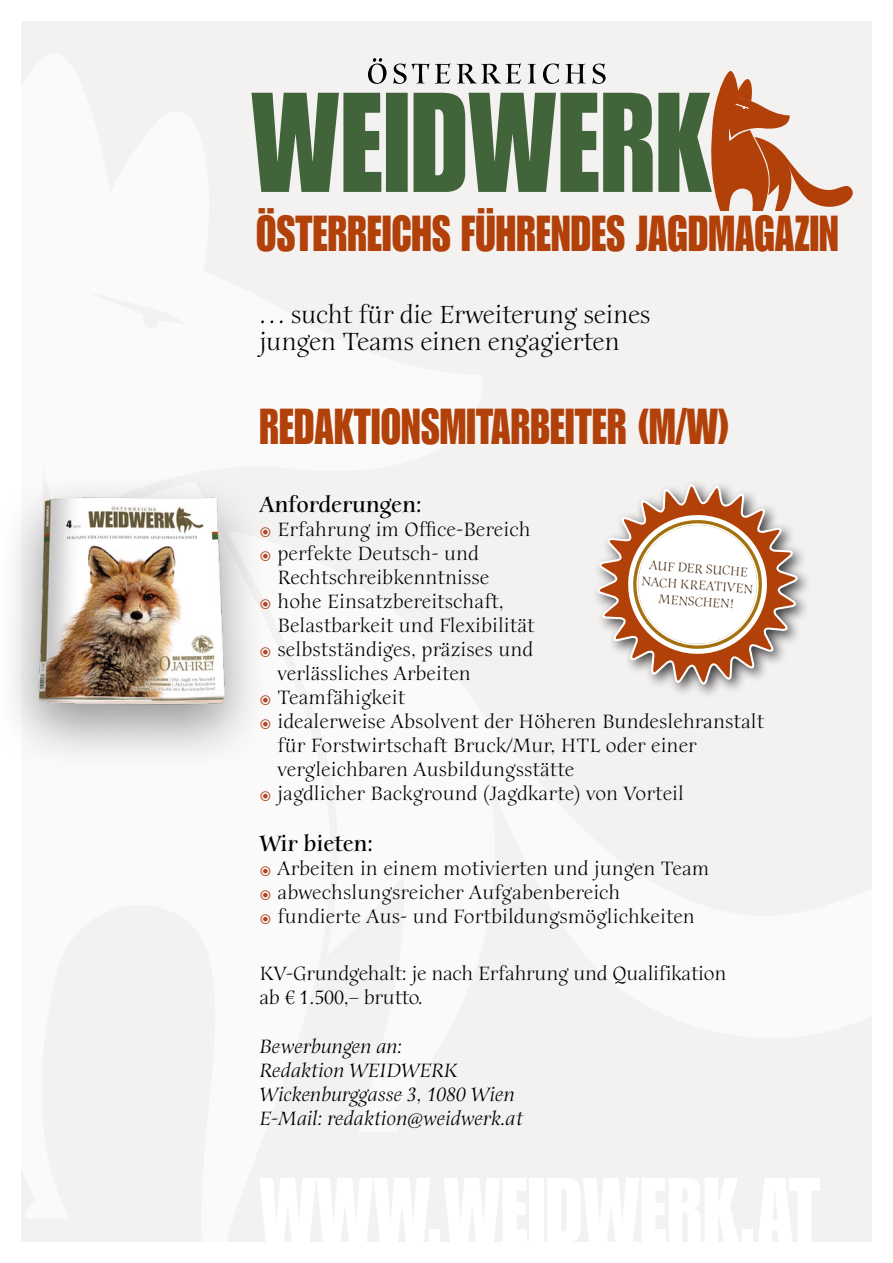
<style>
.page{position:relative;width:893px;height:1263px;background:#fff}
.page>*{position:absolute;margin:0;border:0;box-sizing:border-box;transform-origin:0 0}
.t1{font:49.5px "Impact LT Std";letter-spacing:.005em;color:#b24109;scale:.85 1}
.t2{font:27px/27px "Anima ITC Std";letter-spacing:-.01em;color:#000}
.t3{font:700 24px "Anima ITC Std";letter-spacing:-.01em;color:#000}
.t4{font:21px/24px "Anima ITC Std";letter-spacing:.005em;color:#000}
.t5{font:italic 21px/24px "Anima ITC Std";letter-spacing:-.01em;color:#000}
.t6{font:13.65px/16.5px "Anima ITC Std";color:#4c3219;text-align:center}
</style>
<div class="page">
<div style="left:21px;top:21px;width:851px;height:1221px;background:#f4f1f1"></div>
<svg style="left:712px;top:71px;width:141px;height:140px"></svg>
<svg style="left:251px;top:93px;width:461px;height:99px;fill:#41643a"></svg>
<svg style="left:368px;top:58px;width:18px;height:26px"></svg>
<svg style="left:393px;top:63px;width:57px;height:21px"></svg>
<svg style="left:457px;top:63px;width:64px;height:21px"></svg>
<svg style="left:528px;top:64px;width:8px;height:20px"></svg>
<svg style="left:543px;top:63px;width:16px;height:21px"></svg>
<svg style="left:565px;top:64px;width:20px;height:20px"></svg>
<svg style="left:592px;top:63px;width:14px;height:21px"></svg>
<svg style="left:673px;top:687px;width:67px;height:8px"></svg>
<svg style="left:596px;top:483px;width:205px;height:204px"></svg>
<div style="left:0;top:472px;width:271px;height:300px;background:#000;opacity:.4"></div>
<img style="left:36px;top:493px;width:191px;height:213px">
<svg style="left:261px;top:527px;width:9px;height:10px"></svg>
<svg style="left:261px;top:551px;width:9px;height:10px"></svg>
<svg style="left:261px;top:599px;width:9px;height:10px"></svg>
<svg style="left:261px;top:647px;width:9px;height:10px"></svg>
<svg style="left:261px;top:695px;width:9px;height:10px"></svg>
<svg style="left:261px;top:719px;width:9px;height:10px"></svg>
<h1 class="t1" style="left:256px;top:205px;width:687px">ÖSTERREICHS FÜHRENDES JAGDMAGAZIN</h1>
<p class="t2" style="left:259px;top:302px;width:393px">... sucht für die Erweiterung seines jungen Teams einen engagierten</p>
<h1 class="t1" style="left:259px;top:398px;width:555px">REDAKTIONSMITARBEITER (M/W)</h1>
<p class="t3" style="left:259px;top:491px;width:164px">Anforderungen:</p>
<p class="t4" style="left:277px;top:518px;width:488px">Erfahrung im Office-Bereich<br>perfekte Deutsch- und<br>Rechtschreibkenntnisse<br>hohe Einsatzbereitschaft,<br>Belastbarkeit und Flexibilität<br>selbstständiges, präzises und<br>verlässliches Arbeiten<br>Teamfähigkeit<br>idealerweise Absolvent der Höheren Bundeslehranstalt für Forstwirtschaft Bruck/Mur, HTL oder einer vergleichbaren Ausbildungsstätte<br>jagdlicher Background (Jagdkarte) von Vorteil</p>
<p class="t3" style="left:259px;top:830px;width:115px">Wir bieten:</p>
<p class="t4" style="left:277px;top:857px;width:433px">Arbeiten in einem motivierten und jungen Team abwechslungsreicher Aufgabenbereich<br>fundierte Aus- und Fortbildungsmöglichkeiten</p>
<p class="t6" style="left:643px;top:557px;width:114px;rotate:4deg">AUF DER SUCHE<br>NACH KREATIVEN<br>MENSCHEN!</p>
<p class="t4" style="left:259px;top:962px;width:468px">KV-Grundgehalt: je nach Erfahrung und Qualifikation ab € 1.500,– brutto.</p>
<p class="t5" style="left:259px;top:1035px;width:265px">Bewerbungen an:<br>Redaktion WEIDWERK<br>Wickenburggasse 3, 1080 Wien<br>E-Mail: redaktion@weidwerk.at</p>
</div>
